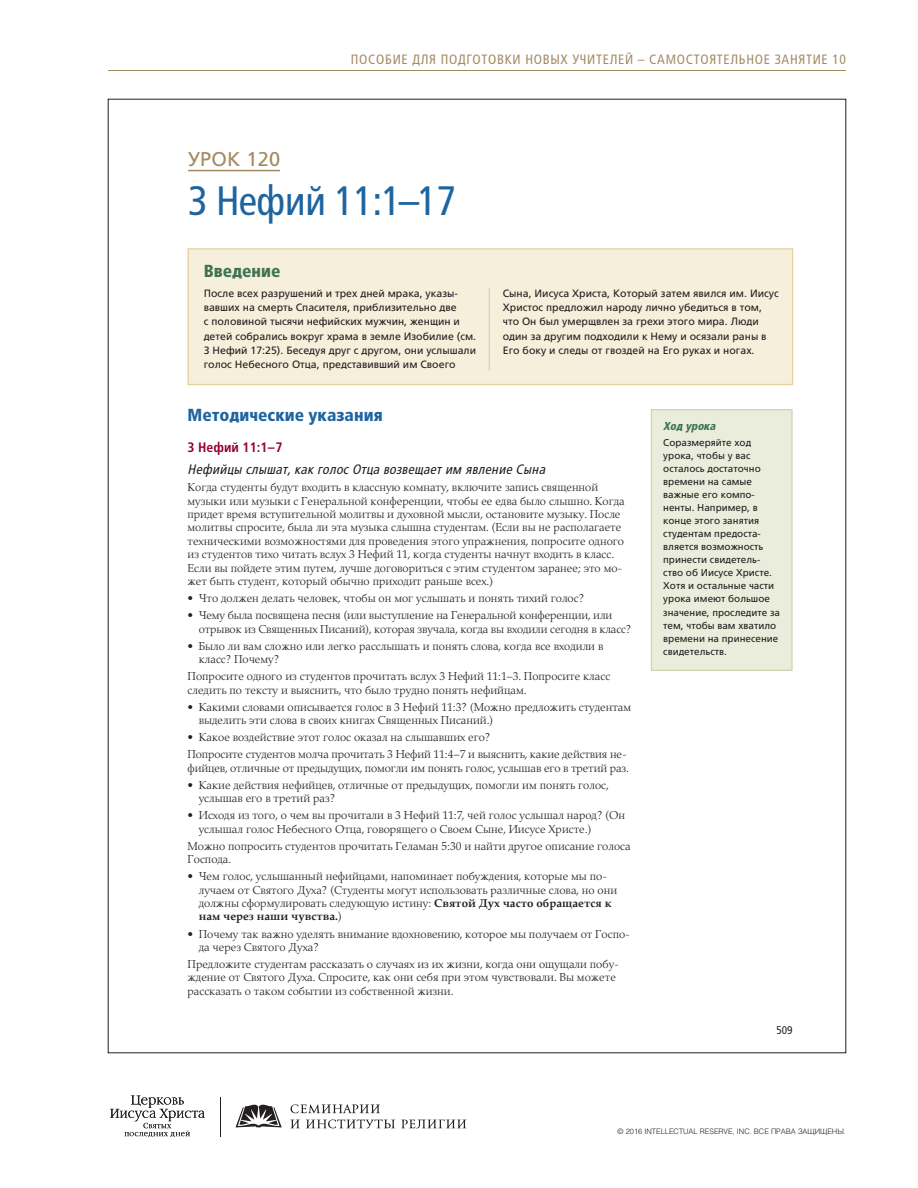
<style>
.page{position:relative;width:918px;height:1188px;background:#fff}
.page>*{position:absolute;margin:0;border:0;box-sizing:border-box;transform-origin:0 0}
.image{font:condensed 41.1px "Frutigerlds Lat";letter-spacing:-.02em;color:#1e65a0}
.image-2{font:19.95px "Frutigerlds Lat";letter-spacing:.01em;color:#a48a62}
.image-3{font:900 condensed 17.4px "Frutigerlds Lat";color:#1e65a0}
.image-4{font:900 condensed 17.4px "Frutigerlds Lat";color:#3e7352}
.image-5{font:italic condensed 13.65px/21.8px "Frutigerlds Lat";letter-spacing:.02em;color:#231f20}
.PUB_para{font:condensed 13.5px "Frutigerlds Lat";letter-spacing:.05em;color:#a48a62}
.image-6{font:300 11.55px/13.4px "Palatinolds Lat";color:#231f20}
.image-7{font:italic 900 condensed 11.55px "Frutigerlds Lat";color:#3e7352;scale:.95 1}
.image-8{font:condensed 11.25px "Frutigerlds Lat";color:#231f20}
.image-9{font:10.65px/14.2px "Frutigerlds Lat";color:#231f20}
.image-10{font:9.9px/13px "Frutigerlds Lat";color:#231f20}
.CPYRT_para{font:300 7.5px "Helveticalds Lat";color:#231f20}
.s1{font-weight:700;font-style:normal;color:#98012d}
.s2{font-weight:700}
</style>
<div class="page">
<svg style="left:235px;top:1105px;width:47px;height:22px"></svg>
<hr style="left:220px;top:1097px;width:1px;height:40px;background:#231f20">
<svg style="left:110px;top:1096px;width:95px;height:41px"></svg>
<svg style="left:291px;top:1104px;width:89px;height:9px"></svg>
<svg style="left:290px;top:1120px;width:10px;height:8px"></svg>
<svg style="left:306px;top:1120px;width:89px;height:8px"></svg>
<svg style="left:401px;top:1120px;width:65px;height:9px"></svg>
<hr style="left:108px;top:70px;width:738px;height:1px;background:#a48a62">
<div style="left:188px;top:249px;width:605px;height:136px;background:#f5efdb"></div>
<div style="left:188px;top:248px;width:605px;height:137px;border:1px solid #e5d29b"></div>
<hr style="left:188px;top:170px;width:92px;height:1px;background:#a48a62">
<div style="left:651px;top:410px;width:141px;height:260px;background:#eaeddc"></div>
<div style="left:651px;top:409px;width:142px;height:262px;border:1px solid #cdd5b0"></div>
<hr style="left:489px;top:288px;width:1px;height:83px;background:#e5d29b">
<p class="PUB_para" style="left:351px;top:49px;width:497px">ПОСОБИЕ ДЛЯ ПОДГОТОВКИ НОВЫХ УЧИТЕЛЕЙ – САМОСТОЯТЕЛЬНОЕ ЗАНЯТИЕ 10</p>
<p class="image-2" style="left:188px;top:144px;width:93px">УРОК 120</p>
<p class="image" style="left:188px;top:168px;width:270px">3 нефий 11:1–17</p>
<p class="image-4" style="left:204px;top:258px;width:78px">Введение</p>
<p class="image-9" style="left:204px;top:285px;width:274px">После всех разрушений и трех дней мрака, указы&shy;вавших на смерть Спасителя, приблизительно две<br>с половиной тысячи нефийских мужчин, женщин и детей собрались вокруг храма в земле Изобилие (см.<br>3 Нефий 17:25). Беседуя друг с другом, они услышали голос Небесного Отца, представивший им Своего</p>
<p class="image-9" style="left:503px;top:285px;width:277px">Сына, Иисуса Христа, Который затем явился им. Иисус Христос предложил народу лично убедиться в том, что Он был умерщвлен за грехи этого мира. Люди один за другим подходили к Нему и осязали раны в Его боку и следы от гвоздей на Его руках и ногах.</p>
<p class="image-3" style="left:188px;top:401px;width:197px">Методические указания</p>
<p class="image-5" style="left:188px;top:436px;width:359px"><span class="s1">3 Нефий 11:1–7<br></span>Нефийцы слышат, как голос Отца возвещает им явление Сына</p>
<p class="image-6" style="left:188px;top:481px;width:439px">Когда студенты будут входить в классную комнату, включите запись священной музыки или музыки с Генеральной конференции, чтобы ее едва было слышно. Когда придет время вступительной молитвы и духовной мысли, остановите музыку. После молитвы спросите, была ли эта музыка слышна студентам. (Если вы не располагаете техническими возможностями для проведения этого упражнения, попросите одного из студентов тихо читать вслух 3 Нефий 11, когда студенты начнут входить в класс.<br>Если вы пойдете этим путем, лучше договориться с этим студентом заранее; это мо&shy;жет быть студент, который обычно приходит раньше всех.)</p>
<p class="image-6" style="left:188px;top:591px;width:398px">• Что должен делать человек, чтобы он мог услышать и понять тихий голос?</p>
<p class="image-6" style="left:199px;top:608px;width:434px;text-indent:-11px">• Чему была посвящена песня (или выступление на Генеральной конференции, или отрывок из Священных Писаний), которая звучала, когда вы входили сегодня в класс?</p>
<p class="image-6" style="left:199px;top:639px;width:406px;text-indent:-11px">• Было ли вам сложно или легко расслышать и понять слова, когда все входили в класс? Почему?</p>
<p class="image-6" style="left:188px;top:669px;width:424px">Попросите одного из студентов прочитать вслух 3 Нефий 11:1–3. Попросите класс следить по тексту и выяснить, что было трудно понять нефийцам.</p>
<p class="image-6" style="left:199px;top:700px;width:434px;text-indent:-11px">• Какими словами описывается голос в 3 Нефий 11:3? (Можно предложить студентам выделить эти слова в своих книгах Священных Писаний.)</p>
<p class="image-6" style="left:188px;top:729px;width:441px;line-height:17.1px">• Какое воздействие этот голос оказал на слышавших его?<br>Попросите студентов молча прочитать 3 Нефий 11:4–7 и выяснить, какие действия не-</p>
<p class="image-6" style="left:188px;top:761px;width:443px">фийцев, отличные от предыдущих, помогли им понять голос, услышав его в третий раз.</p>
<p class="image-6" style="left:199px;top:778px;width:412px;text-indent:-11px">• Какие действия нефийцев, отличные от предыдущих, помогли им понять голос, услышав его в третий раз?</p>
<p class="image-6" style="left:199px;top:809px;width:428px;text-indent:-11px">• Исходя из того, о чем вы прочитали в 3 Нефий 11:7, чей голос услышал народ? (Он услышал голос Небесного Отца, говорящего о Своем Сыне, Иисусе Христе.)</p>
<p class="image-6" style="left:188px;top:839px;width:445px">Можно попросить студентов прочитать Геламан 5:30 и найти другое описание голоса<br>Господа.</p>
<p class="image-6" style="left:199px;top:870px;width:420px;text-indent:-11px">• Чем голос, услышанный нефийцами, напоминает побуждения, которые мы по&shy;лучаем от Святого Духа? (Студенты могут использовать различные слова, но они должны сформулировать следующую истину: <span class="s2">Святой Дух часто обращается к нам через наши чувства.</span>)</p>
<p class="image-6" style="left:199px;top:927px;width:433px;text-indent:-11px">• Почему так важно уделять внимание вдохновению, которое мы получаем от Госпо&shy;да через Святого Духа?</p>
<p class="image-6" style="left:188px;top:957px;width:433px">Предложите студентам рассказать о случаях из их жизни, когда они ощущали побу&shy;ждение от Святого Духа. Спросите, как они себя при этом чувствовали. Вы можете рассказать о таком событии из собственной жизни.</p>
<p class="image-7" style="left:663px;top:417px;width:56px">Ход урока</p>
<p class="image-10" style="left:663px;top:435px;width:118px">Соразмеряйте ход урока, чтобы у вас осталось достаточно времени на самые важные его компо&shy;ненты. Например, в конце этого занятия студентам предоста&shy;вляется возможность принести свидетель&shy;ство об Иисусе Христе.<br>Хотя и остальные части урока имеют большое значение, проследите за тем, чтобы вам хватило времени на принесение свидетельств.</p>
<p class="image-8" style="left:776px;top:1021px;width:18px">509</p>
<p class="CPYRT_para" style="left:618px;top:1125px;width:230px">© 2016 INTELLECTUAL RESERVE, INC. ВСЕ ПРАВА ЗАЩИЩЕНЫ.</p>
</div>
